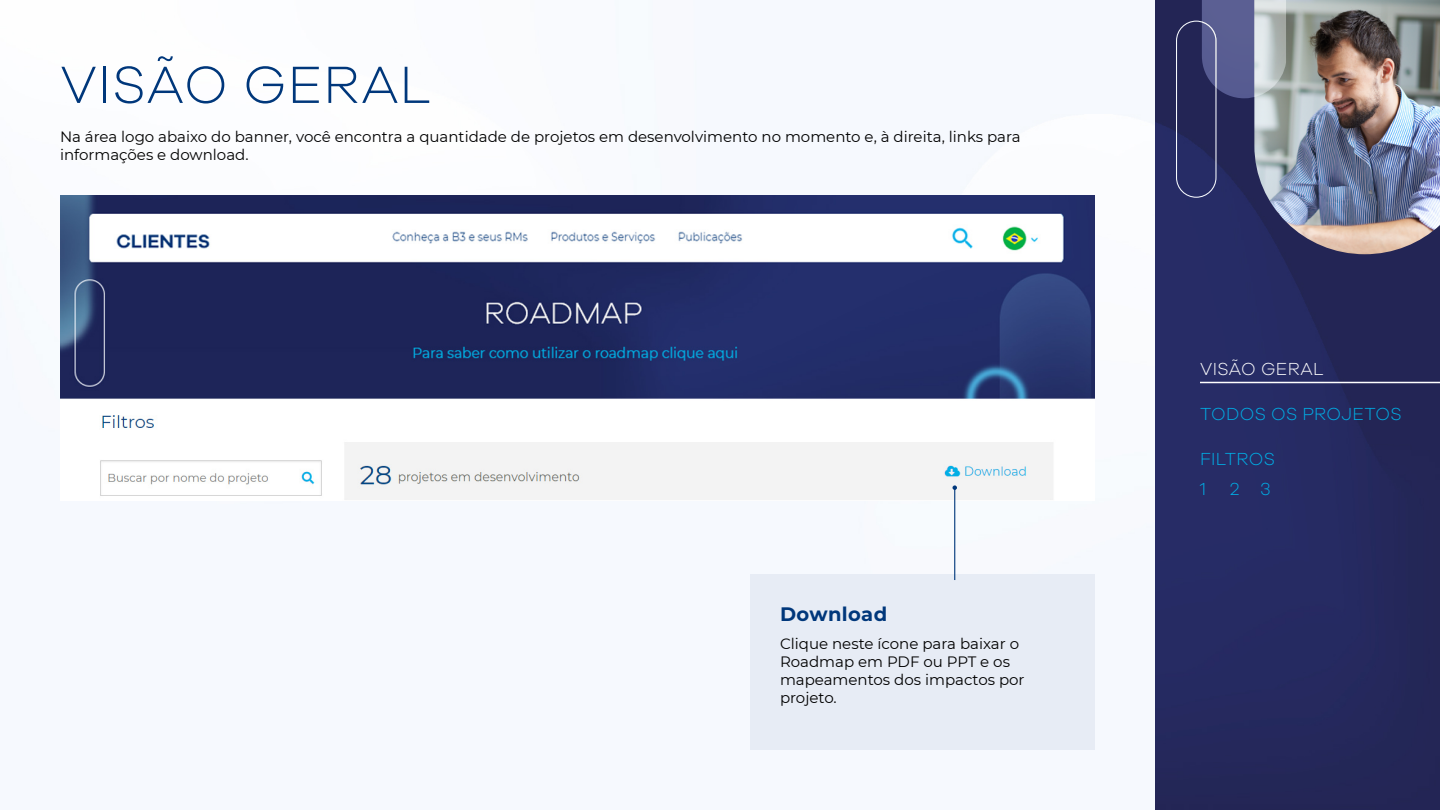
<style>
.page{position:relative;width:1440px;height:810px;background:#fff}
.page>*{position:absolute;margin:0;border:0;box-sizing:border-box;transform-origin:0 0}
.t1{font:300 54px "Galano Grotesque";letter-spacing:.02em;color:#00377b}
.t2{font:700 19.5px "Montserrat";letter-spacing:.02em;color:#00377b}
.t3{font:300 18px/29.2px "Galano Grotesque";letter-spacing:.02em;color:#00afe6}
.t4{font:300 18px "Galano Grotesque";letter-spacing:.02em;color:#fff}
.t5{font:15px/18px "Montserrat";color:#000}
</style>
<div class="page">
<img style="left:955px;top:0;width:485px;height:810px">
<img style="left:1254px;top:0;width:186px;height:254px">
<div style="left:1176px;top:21px;width:41px;height:177px;border:1px solid #f7fafe;border-radius:20px"></div>
<img style="left:1202px;top:0;width:84px;height:98px">
<div style="left:750px;top:574px;width:345px;height:176px;background:#e7ecf5"></div>
<img style="left:60px;top:195px;width:1035px;height:305px">
<hr style="left:954px;top:488px;width:1px;height:92px;background:#00377b">
<svg style="left:952px;top:485px;width:5px;height:5px"></svg>
<hr style="left:1200px;top:382px;width:240px;height:1px;background:#fff">
<h1 class="t1" style="left:60px;top:52px;width:372px">VISÃO GERAL</h1>
<p class="t5" style="left:60px;top:127px;width:962px">Na área logo abaixo do banner, você encontra a quantidade de projetos em desenvolvimento no momento e, à direita, links para informações e download.</p>
<h2 class="t2" style="left:780px;top:600px;width:109px">Download</h2>
<p class="t5" style="left:780px;top:634px;width:246px">Clique neste ícone para baixar o<br>Roadmap em PDF ou PPT e os mapeamentos dos impactos por projeto.</p>
<p class="t4" style="left:1200px;top:359px;width:125px">VISÃO GERAL</p>
<p class="t3" style="left:1200px;top:399px;width:203px">TODOS OS PROJETOS</p>
<p class="t3" style="left:1200px;top:444px;width:76px">FILTROS<br>1</p>
<p class="t3" style="left:1230px;top:473px;width:42px">2 3</p>
</div>
